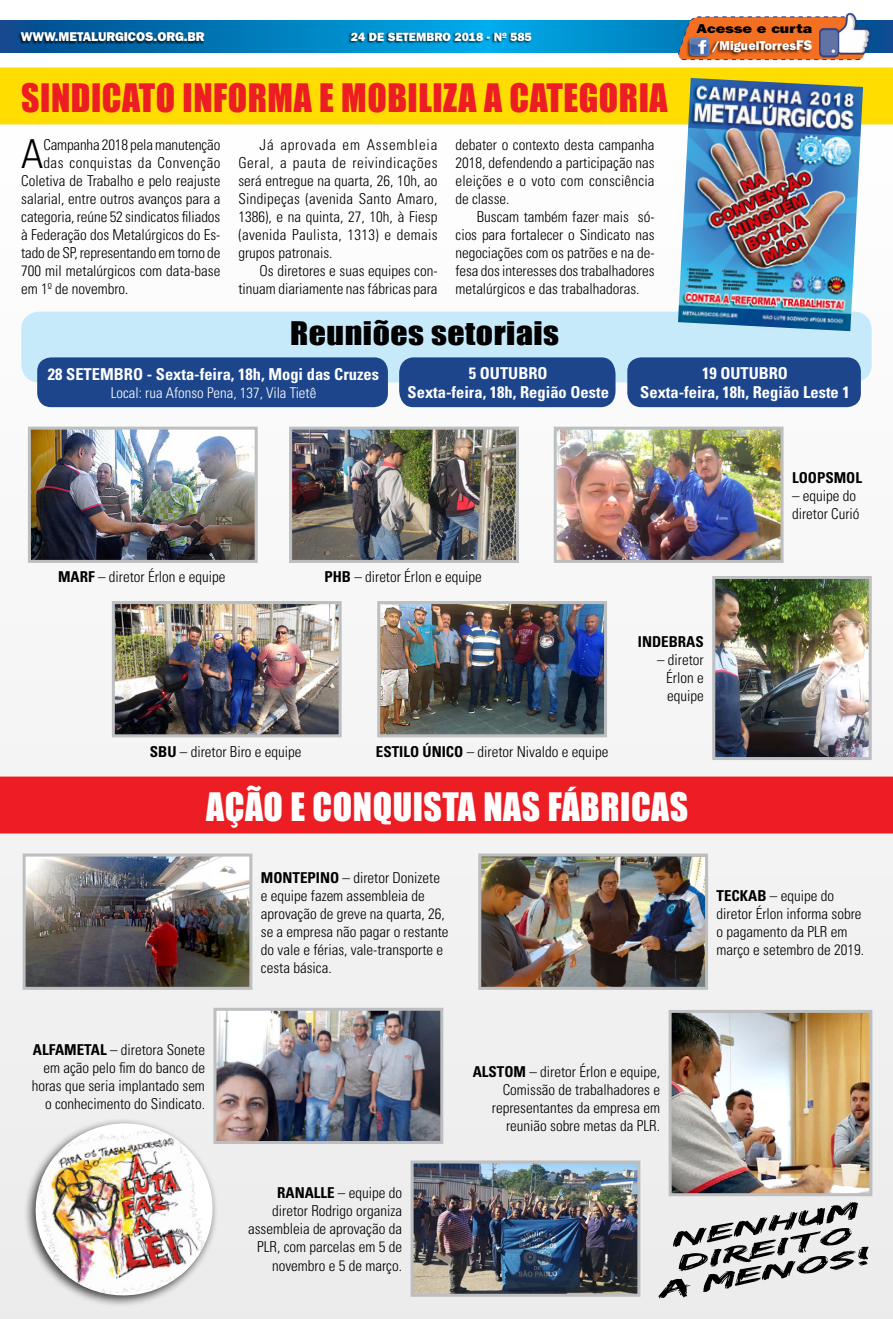
<style>
.page{position:relative;width:893px;height:1319px;background:#fff}
.page>*{position:absolute;margin:0;border:0;box-sizing:border-box;transform-origin:0 0}
.t1{font:300 condensed 39.9px "Univers";color:#000}
.t2{font:36px "Impact";letter-spacing:.015em;color:#ed1d24}
.t3{font:36px "Impact";letter-spacing:.015em;color:#fff}
.t4{font:29.85px "Impact";letter-spacing:.015em;color:#000;scale:1.13 1}
.t5{font:italic 19.8px "Edo";color:#000;scale:2.35 1}
.t6{font:700 condensed 16.35px/19.6px "Univers";color:#fff;text-align:center}
.t7{font:300 condensed 15px/18px "Univers";color:#000;text-align:justify}
.t8{font:300 condensed 15px "Univers";letter-spacing:.03em;color:#000}
.t9{font:700 condensed 15px "Univers";color:#000}
.t10{font:300 condensed 14.7px "Univers";color:#fff}
.t11{font:800 12.9px/17.4px "Franklin Gothic";color:#fff;text-align:right;scale:.95 1}
.t12{font:800 12.75px "Franklin Gothic";color:#fff}
.t13{font:800 12px "Franklin Gothic";color:#fff}
.s1{color:#000}
.s2{font-size:14.1px}
.s3{font-weight:700}
</style>
<div class="page">
<div style="left:0;top:97px;width:893px;height:1221px;background:#f4f4f5"></div>
<div style="left:21px;top:311px;width:851px;height:71px;background:#c7eafb;border-radius:18px"></div>
<div style="left:0;top:67px;width:893px;height:57px;background:#fd0"></div>
<div style="left:0;top:776px;width:893px;height:57px;background:#ed1d24"></div>
<div style="left:37px;top:357px;width:351px;height:50px;background:#1d458c;border-radius:14px"></div>
<div style="left:399px;top:357px;width:216px;height:50px;background:#1d458c"></div>
<div style="left:627px;top:357px;width:234px;height:50px;background:#1d458c;border-radius:14px"></div>
<svg style="left:0;top:21px;width:893px;height:31px;background:#0180bf"></svg>
<div style="left:18px;top:31px;width:187px;height:13px;background:#000;opacity:.75"></div>
<svg style="left:676px;top:16px;width:186px;height:45px;background:#dc7a42"></svg>
<div style="left:708px;top:40px;width:104px;height:16px;background:#000;opacity:.75"></div>
<div style="left:686px;top:37px;width:24px;height:22px;background:#000;opacity:.75"></div>
<img style="left:689px;top:38px;width:20px;height:17px">
<img style="left:818px;top:13px;width:53px;height:45px">
<div style="left:348px;top:31px;width:184px;height:13px;background:#000;opacity:.75"></div>
<div style="left:23px;top:1116px;width:196px;height:190px;background:#000;opacity:.75"></div>
<svg style="left:29px;top:1116px;width:184px;height:7px"></svg>
<img style="left:29px;top:1123px;width:190px;height:178px">
<img style="left:32px;top:430px;width:222px;height:129px">
<div style="left:28px;top:426px;width:230px;height:137px;border:3px solid #bcbec0"></div>
<img style="left:27px;top:857px;width:221px;height:128px">
<div style="left:23px;top:853px;width:229px;height:136px;border:3px solid #bcbec0"></div>
<img style="left:415px;top:1164px;width:221px;height:128px">
<div style="left:411px;top:1160px;width:229px;height:136px;border:3px solid #bcbec0"></div>
<img style="left:217px;top:1011px;width:222px;height:128px">
<div style="left:213px;top:1007px;width:230px;height:136px;border:3px solid #bcbec0"></div>
<img style="left:482px;top:857px;width:222px;height:128px">
<div style="left:478px;top:853px;width:230px;height:136px;border:3px solid #bcbec0"></div>
<img style="left:673px;top:1013px;width:195px;height:178px">
<div style="left:669px;top:1009px;width:203px;height:186px;border:3px solid #bcbec0"></div>
<img style="left:116px;top:605px;width:222px;height:128px">
<div style="left:112px;top:601px;width:230px;height:136px;border:3px solid #bcbec0"></div>
<img style="left:293px;top:430px;width:222px;height:129px">
<div style="left:289px;top:426px;width:230px;height:137px;border:3px solid #bcbec0"></div>
<img style="left:381px;top:605px;width:222px;height:128px">
<div style="left:377px;top:601px;width:230px;height:136px;border:3px solid #bcbec0"></div>
<img style="left:558px;top:430px;width:221px;height:129px">
<div style="left:554px;top:426px;width:229px;height:137px;border:3px solid #bcbec0"></div>
<img style="left:716px;top:580px;width:152px;height:176px">
<div style="left:712px;top:576px;width:160px;height:184px;border:3px solid #bcbec0"></div>
<img style="left:678px;top:78px;width:185px;height:253px">
<p class="t12" style="left:21px;top:30px;width:185px">WWW.METALURGICOS.ORG.BR</p>
<p class="t11" style="left:696px;top:19px;width:123px"><span class="s1">Acesse e curta </span>/MiguelTorres<span class="s2">FS</span></p>
<p class="t13" style="left:351px;top:30px;width:182px">24 DE SETEMBRO 2018 - Nº 585</p>
<h2 class="t2" style="left:21px;top:70px;width:648px">SINDICATO INFORMA E MOBILIZA A CATEGORIA</h2>
<h1 class="t1" style="left:21px;top:130px;width:24px">A</h1>
<p class="t7" style="left:43px;top:135px;width:178px">Campanha 2018 pela manutenção</p>
<p class="t8" style="left:43px;top:154px;width:178px">das conquistas da Convenção</p>
<p class="t7" style="left:21px;top:171px;width:201px">Coletiva de Trabalho e pelo reajuste</p>
<p class="t7" style="left:21px;top:189px;width:201px">salarial, entre outros avanços para a</p>
<p class="t7" style="left:21px;top:207px;width:201px">categoria, reúne 52 sindicatos filiados</p>
<p class="t7" style="left:21px;top:225px;width:201px">à Federação dos Metalúrgicos do Es-</p>
<p class="t7" style="left:21px;top:243px;width:201px">tado de SP, representando em torno de</p>
<p class="t7" style="left:21px;top:261px;width:201px">700 mil metalúrgicos com data-base</p>
<p class="t7" style="left:21px;top:279px;width:109px">em 1º de novembro.</p>
<p class="t7" style="left:238px;top:135px;width:201px;text-indent:21px">Já aprovada em Assembleia Geral, a pauta de reivindicações será entregue na quarta, 26, 10h, ao Sindipeças (avenida Santo Amaro, 1386), e na quinta, 27, 10h, à Fiesp (avenida Paulista, 1313) e demais grupos patronais.</p>
<p class="t7" style="left:238px;top:261px;width:201px;text-align:right">Os diretores e suas equipes con&shy;tinuam diariamente nas fábricas para</p>
<p class="t7" style="left:455px;top:135px;width:201px">debater o contexto desta campanha 2018, defendendo a participação nas eleições e o voto com consciência de classe.</p>
<p class="t7" style="left:455px;top:207px;width:201px;text-indent:21px">Buscam também fazer mais só&shy;cios para fortalecer o Sindicato nas negociações com os patrões e na de&shy;fesa dos interesses dos trabalhadores metalúrgicos e das trabalhadoras.</p>
<h3 class="t4" style="left:290px;top:310px;width:240px">Reuniões setoriais</h3>
<p class="t6" style="left:48px;top:364px;width:333px">28 SETEMBRO - Sexta-feira, 18h, Mogi das Cruzes</p>
<p class="t10" style="left:111px;top:383px;width:207px">Local: rua Afonso Pena, 137, Vila Tietê</p>
<p class="t6" style="left:408px;top:363px;width:203px">5 OUTUBRO<br>Sexta-feira, 18h, Região Oeste</p>
<p class="t6" style="left:640px;top:363px;width:211px">19 OUTUBRO<br>Sexta-feira, 18h, Região Leste 1</p>
<p class="t7" style="left:58px;top:567px;width:169px"><span class="s3">MARF</span> – diretor Érlon e equipe</p>
<p class="t7" style="left:324px;top:567px;width:159px"><span class="s3">PHB</span> – diretor Érlon e equipe</p>
<p class="t9" style="left:792px;top:468px;width:71px">LOOPSMOL</p>
<p class="t7" style="left:792px;top:486px;width:69px">– equipe do diretor Curió</p>
<p class="t7" style="left:150px;top:742px;width:153px"><span class="s3">SBU</span> – diretor Biro e equipe</p>
<p class="t7" style="left:376px;top:742px;width:234px"><span class="s3">ESTILO ÚNICO</span> – diretor Nivaldo e equipe</p>
<p class="t9" style="left:638px;top:632px;width:67px">INDEBRAS</p>
<p class="t7" style="left:666px;top:650px;width:39px;text-indent:-9px">– diretor Érlon e equipe</p>
<h2 class="t3" style="left:206px;top:778px;width:484px">AÇÃO E CONQUISTA NAS FÁBRICAS</h2>
<p class="t7" style="left:261px;top:867px;width:189px;text-align:left"><span class="s3">MONTEPINO</span> – diretor Donizete e equipe fazem assembleia de aprovação de greve na quarta, 26, se a empresa não pagar o restante do vale e férias, vale-transporte e cesta básica.</p>
<p class="t7" style="left:717px;top:885px;width:149px;text-align:left"><span class="s3">TECKAB</span> – equipe do diretor Érlon informa sobre o pagamento da PLR em março e setembro de 2019.</p>
<p class="t7" style="left:32px;top:1040px;width:175px;text-align:right"><span class="s3">ALFAMETAL</span> – diretora Sonete em ação pelo fim do banco de horas que seria implantado sem o conhecimento do Sindicato.</p>
<p class="t7" style="left:473px;top:1062px;width:189px;text-align:right"><span class="s3">ALSTOM</span> – diretor Érlon e equipe,<br>Comissão de trabalhadores e representantes da empresa em reunião sobre metas da PLR.</p>
<p class="t7" style="left:248px;top:1183px;width:156px;text-align:right"><span class="s3">RANALLE</span> – equipe do diretor Rodrigo organiza assembleia de aprovação da<br>PLR, com parcelas em 5 de novembro e 5 de março.</p>
<h3 class="t5" style="left:669px;top:1231px;width:82px;rotate:-10deg">NENHUM</h3>
<h3 class="t5" style="left:675px;top:1254px;width:77px;rotate:-10deg">DIREITO</h3>
<h3 class="t5" style="left:657px;top:1281px;width:92px;rotate:-10deg">A MENOS!</h3>
</div>
